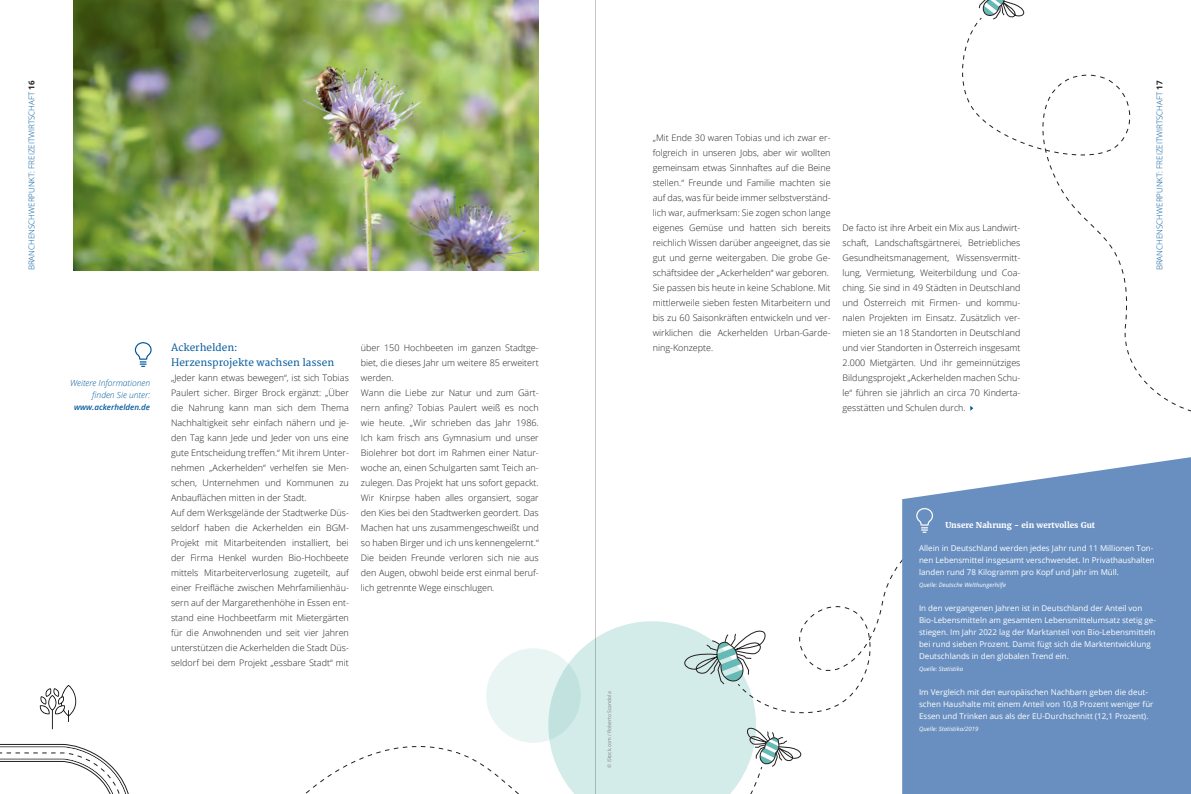
<style>
.page{position:relative;width:1191px;height:794px;background:#fff}
.page>*{position:absolute;margin:0;border:0;box-sizing:border-box;transform-origin:0 0}
.t1{font:10px/15px "Merriweather";color:#00599b}
.t2{font:300 9px/15px "Open Sans";color:#231f20}
.t3{font:italic 300 8.5px/12px "Open Sans";color:#00599b;text-align:right}
.t4{font:8px/12px "Open Sans";color:#fff}
.t5{font:300 8px "Open Sans";color:#00599b}
.t6{font:700 8px "Merriweather";color:#fff}
.t7{font:italic 600 8px "Open Sans";color:#00599b}
.t8{font:italic 6px "Open Sans";color:#fff}
.t9{font:5px "Open Sans";color:#808285}
.s1{font-weight:700;color:#231f20}
</style>
<div class="page">
<svg style="left:902px;top:457px;width:289px;height:337px;background:#7396c4"></svg>
<img style="left:74px;top:0;width:464px;height:270px">
<svg style="left:135px;top:342px;width:16px;height:25px"></svg>
<svg style="left:962px;top:0;width:63px;height:103px"></svg>
<svg style="left:969px;top:17px;width:222px;height:395px"></svg>
<svg style="left:305px;top:507px;width:632px;height:287px"></svg>
<svg style="left:0;top:685px;width:129px;height:109px"></svg>
<svg style="left:970px;top:406px;width:3px;height:5px"></svg>
<hr style="left:595px;top:0;width:1px;height:794px;background:#231f20">
<p class="t5" style="left:26px;top:270px;width:191px;rotate:-90deg">BRANCHENSCHWERPUNKT: FREIZEITWIRTSCHAFT <span class="s1">16</span></p>
<p class="t3" style="left:70px;top:376px;width:82px">Weitere Informationen finden Sie unter:</p>
<p class="t7" style="left:74px;top:401px;width:78px">www.ackerhelden.de</p>
<p class="t1" style="left:171px;top:340px;width:165px">Ackerhelden:<br>Herzensprojekte wachsen lassen</p>
<p class="t2" style="left:171px;top:370px;width:179px">„Jeder kann etwas bewegen“, ist sich Tobias Paulert sicher. Birger Brock ergänzt: „Über die Nahrung kann man sich dem Thema Nachhaltigkeit sehr einfach nähern und je&shy;den Tag kann Jede und Jeder von uns eine gute Entscheidung treffen.“ Mit ihrem Unter&shy;nehmen „Ackerhelden“ verhelfen sie Men&shy;schen, Unternehmen und Kommunen zu Anbauflächen mitten in der Stadt.<br>Auf dem Werksgelände der Stadtwerke Düs&shy;seldorf haben die Ackerhelden ein BGM-Projekt mit Mitarbeitenden installiert, bei der Firma Henkel wurden Bio-Hochbeete mittels Mitarbeiterverlosung zugeteilt, auf einer Freifläche zwischen Mehrfamilienhäu&shy;sern auf der Margarethenhöhe in Essen ent&shy;stand eine Hochbeetfarm mit Mietergärten für die Anwohnenden und seit vier Jahren unterstützen die Ackerhelden die Stadt Düs&shy;seldorf bei dem Projekt „essbare Stadt“ mit</p>
<p class="t2" style="left:361px;top:340px;width:179px">über 150 Hochbeeten im ganzen Stadtge&shy;biet, die dieses Jahr um weitere 85 erweitert werden.<br>Wann die Liebe zur Natur und zum Gärt&shy;nern anfing? Tobias Paulert weiß es noch wie heute. „Wir schrieben das Jahr 1986.<br>Ich kam frisch ans Gymnasium und unser Biolehrer bot dort im Rahmen einer Natur&shy;woche an, einen Schulgarten samt Teich an&shy;zulegen. Das Projekt hat uns sofort gepackt.<br>Wir Knirpse haben alles organsiert, sogar den Kies bei den Stadtwerken geordert. Das Machen hat uns zusammengeschweißt und so haben Birger und ich uns kennengelernt.“ Die beiden Freunde verloren sich nie aus den Augen, obwohl beide erst einmal beruf&shy;lich getrennte Wege einschlugen.</p>
<p class="t2" style="left:652px;top:130px;width:179px">„Mit Ende 30 waren Tobias und ich zwar er&shy;folgreich in unseren Jobs, aber wir wollten gemeinsam etwas Sinnhaftes auf die Beine stellen.“ Freunde und Familie machten sie auf das, was für beide immer selbstverständ&shy;lich war, aufmerksam: Sie zogen schon lange eigenes Gemüse und hatten sich bereits reichlich Wissen darüber angeeignet, das sie gut und gerne weitergaben. Die grobe Ge&shy;schäftsidee der „Ackerhelden“ war geboren.<br>Sie passen bis heute in keine Schablone. Mit mittlerweile sieben festen Mitarbeitern und bis zu 60 Saisonkräften entwickeln und ver&shy;wirklichen die Ackerhelden Urban-Garde&shy;ning-Konzepte.</p>
<p class="t2" style="left:842px;top:220px;width:179px;text-align:justify">De facto ist ihre Arbeit ein Mix aus Landwirt&shy;schaft, Landschaftsgärtnerei, Betriebliches Gesundheitsmanagement, Wissensvermitt&shy;lung, Vermietung, Weiterbildung und Coa&shy;ching. Sie sind in 49 Städten in Deutschland und Österreich mit Firmen- und kommu&shy;nalen Projekten im Einsatz. Zusätzlich ver&shy;mieten sie an 18 Standorten in Deutschland und vier Standorten in Österreich insgesamt 2.000 Mietgärten. Und ihr gemeinnütziges Bildungsprojekt „Ackerhelden machen Schu&shy;le“ führen sie jährlich an circa 70 Kinderta&shy;gesstätten und Schulen durch.</p>
<p class="t5" style="left:1154px;top:270px;width:191px;rotate:-90deg">BRANCHENSCHWERPUNKT: FREIZEITWIRTSCHAFT <span class="s1">17</span></p>
<p class="t9" style="left:606px;top:768px;width:78px;rotate:-90deg">© iStock.com / Roberto Scandola</p>
<p class="t6" style="left:945px;top:520px;width:151px">Unsere Nahrung - ein wertvolles Gut</p>
<p class="t4" style="left:919px;top:541px;width:237px">Allein in Deutschland werden jedes Jahr rund 11 Millionen Ton&shy;nen Lebensmittel insgesamt verschwendet. In Privathaushalten landen rund 78 Kilogramm pro Kopf und Jahr im Müll.</p>
<p class="t8" style="left:919px;top:580px;width:89px">Quelle: Deutsche Welthungerhilfe</p>
<p class="t4" style="left:919px;top:601px;width:238px">In den vergangenen Jahren ist in Deutschland der Anteil von Bio-Lebensmitteln am gesamtem Lebensmittelumsatz stetig ge&shy;stiegen. Im Jahr 2022 lag der Marktanteil von Bio-Lebensmitteln bei rund sieben Prozent. Damit fügt sich die Marktentwicklung Deutschlands in den globalen Trend ein.</p>
<p class="t8" style="left:919px;top:664px;width:45px">Quelle: Statistika</p>
<p class="t4" style="left:919px;top:685px;width:236px">Im Vergleich mit den europäischen Nachbarn geben die deut&shy;schen Haushalte mit einem Anteil von 10,8 Prozent weniger für<br>Essen und Trinken aus als der EU-Durchschnitt (12,1 Prozent).</p>
<p class="t8" style="left:919px;top:724px;width:61px">Quelle: Statistika/2019</p>
</div>
